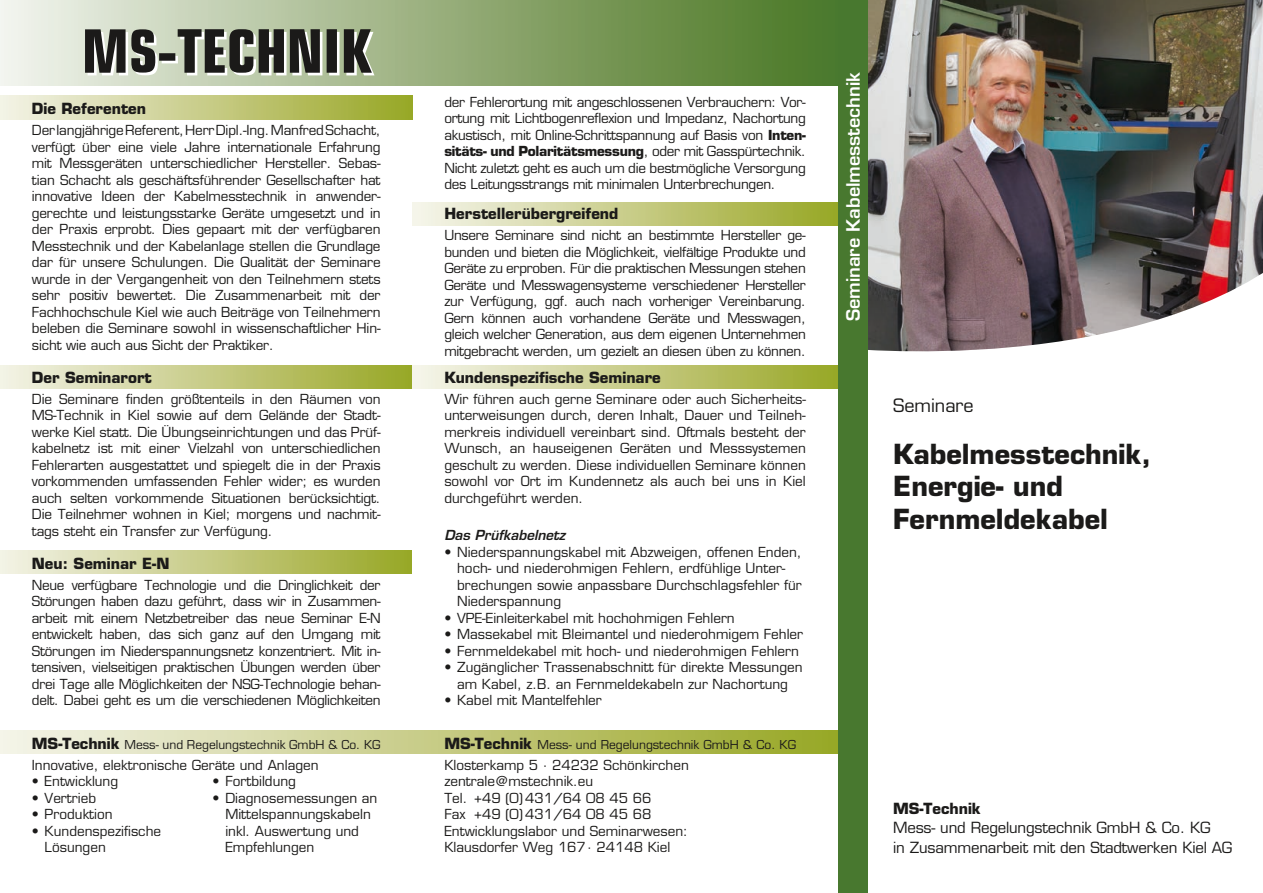
<style>
.page{position:relative;width:1263px;height:893px;background:#fff}
.page>*{position:absolute;margin:0;border:0;box-sizing:border-box;transform-origin:0 0}
.t1{font:700 27px/32.4px "Eurostile";color:#1b1a19}
.t2{font:600 18px "Eurostile";color:#fff}
.t3{font:18px "Eurostile";color:#1b1a19}
.t4{font:700 15px "Eurostile";color:#1b1a19}
.t5{font:15px/19.5px "Eurostile";letter-spacing:-.01em;color:#1b1a19}
.t6{font:13.5px/16.5px "Eurostile";color:#1b1a19;text-align:justify}
.t7{font:italic 600 13.5px "Eurostile";color:#1b1a19}
.t8{font:12px "Eurostile";color:#1b1a19}
.s1{font-weight:700;font-size:15px}
.s2{font-weight:700}
</style>
<div class="page">
<div style="left:0;top:366px;width:412px;height:23px;background:linear-gradient(to right,#f5f3e9,#99a726)"></div>
<div style="left:0;top:0;width:838px;height:85px;background:linear-gradient(to right,#f1f2ea,#48741f)"></div>
<img style="left:867px;top:0;width:396px;height:241px">
<svg style="left:837px;top:241px;width:426px;height:140px"></svg>
<div style="left:838px;top:0;width:29px;height:893px;background:#48782f"></div>
<div style="left:0;top:96px;width:412px;height:23px;background:linear-gradient(to right,#f5f3e9,#99a726)"></div>
<div style="left:412px;top:202px;width:426px;height:23px;background:linear-gradient(to right,#f7f5ef,#99a626)"></div>
<svg style="left:85px;top:29px;width:289px;height:46px;background:#6c6f67"></svg>
<div style="left:0;top:550px;width:411px;height:24px;background:linear-gradient(to right,#f4f2e8,#99a626)"></div>
<div style="left:412px;top:366px;width:426px;height:23px;background:linear-gradient(to right,#f7f5ef,#99a626)"></div>
<div style="left:0;top:731px;width:838px;height:23px;background:linear-gradient(to right,#f6f4eb,#99a625)"></div>
<p class="t4" style="left:32px;top:99px;width:116px">Die Referenten</p>
<p class="t6" style="left:32px;top:122px;width:350px">Der langjährige Referent, Herr Dipl.-Ing. Manfred Schacht, verfügt über eine viele Jahre internationale Erfahrung mit Messgeräten unterschiedlicher Hersteller. Sebas&shy;tian Schacht als geschäftsführender Gesellschafter hat innovative Ideen der Kabelmesstechnik in anwender&shy;gerechte und leistungsstarke Geräte umgesetzt und in der Praxis erprobt. Dies gepaart mit der verfügbaren Messtechnik und der Kabelanlage stellen die Grundlage dar für unsere Schulungen. Die Qualität der Seminare wurde in der Vergangenheit von den Teilnehmern stets sehr positiv bewertet. Die Zusammenarbeit mit der Fachhochschule Kiel wie auch Beiträge von Teilnehmern beleben die Seminare sowohl in wissenschaftlicher Hin&shy;sicht wie auch aus Sicht der Praktiker.</p>
<p class="t4" style="left:32px;top:368px;width:121px">Der Seminarort</p>
<p class="t6" style="left:32px;top:390px;width:350px">Die Seminare finden größtenteils in den Räumen von MS-Technik in Kiel sowie auf dem Gelände der Stadt&shy;werke Kiel statt. Die Übungseinrichtungen und das Prüf&shy;kabelnetz ist mit einer Vielzahl von unterschiedlichen Fehlerarten ausgestattet und spiegelt die in der Praxis vorkommenden umfassenden Fehler wider; es wurden auch selten vorkommende Situationen berücksichtigt.<br>Die Teilnehmer wohnen in Kiel; morgens und nachmit&shy;tags steht ein Transfer zur Verfügung.</p>
<p class="t4" style="left:32px;top:554px;width:139px">Neu: Seminar E-N</p>
<p class="t6" style="left:32px;top:576px;width:350px">Neue verfügbare Technologie und die Dringlichkeit der Störungen haben dazu geführt, dass wir in Zusammen&shy;arbeit mit einem Netzbetreiber das neue Seminar E-N entwickelt haben, das sich ganz auf den Umgang mit Störungen im Niederspannungsnetz konzentriert. Mit in&shy;tensiven, vielseitigen praktischen Übungen werden über drei Tage alle Möglichkeiten der NSG-Technologie behan&shy;delt. Dabei geht es um die verschiedenen Möglichkeiten</p>
<p class="t8" style="left:32px;top:737px;width:350px"><span class="s1">MS-Technik</span> Mess- und Regelungstechnik GmbH &amp; Co. KG</p>
<p class="t6" style="left:32px;top:757px;width:288px">Innovative, elektronische Geräte und Anlagen</p>
<p class="t6" style="left:32px;top:773px;width:88px">• Entwicklung</p>
<p class="t6" style="left:32px;top:790px;width:66px">• Vertrieb</p>
<p class="t6" style="left:32px;top:806px;width:82px">• Produktion</p>
<p class="t6" style="left:45px;top:823px;width:118px;text-indent:-13px">• Kundenspezifische<br>Lösungen</p>
<p class="t6" style="left:213px;top:773px;width:85px">• Fortbildung</p>
<p class="t6" style="left:225px;top:790px;width:154px;text-align:left;text-indent:-13px">• Diagnosemessungen an<br>Mittelspannungskabeln inkl. Auswertung und<br>Empfehlungen</p>
<p class="t6" style="left:444px;top:94px;width:363px">der Fehlerortung mit angeschlossenen Verbrauchern: Vor&shy;ortung mit Lichtbogenreflexion und Impedanz, Nachortung akustisch, mit Online-Schrittspannung auf Basis von <span class="s2">Inten&shy;sitäts- und Polaritätsmessung</span>, oder mit Gasspürtechnik.<br>Nicht zuletzt geht es auch um die bestmögliche Versorgung des Leitungsstrangs mit minimalen Unterbrechungen.</p>
<p class="t4" style="left:444px;top:205px;width:176px">Herstellerübergreifend</p>
<p class="t6" style="left:444px;top:227px;width:363px">Unsere Seminare sind nicht an bestimmte Hersteller ge&shy;bunden und bieten die Möglichkeit, vielfältige Produkte und Geräte zu erproben. Für die praktischen Messungen stehen Geräte und Messwagensysteme verschiedener Hersteller zur Verfügung, ggf. auch nach vorheriger Vereinbarung.<br>Gern können auch vorhandene Geräte und Messwagen, gleich welcher Generation, aus dem eigenen Unternehmen mitgebracht werden, um gezielt an diesen üben zu können.</p>
<p class="t4" style="left:444px;top:368px;width:218px">Kundenspezifische Seminare</p>
<p class="t6" style="left:444px;top:391px;width:363px">Wir führen auch gerne Seminare oder auch Sicherheits&shy;unterweisungen durch, deren Inhalt, Dauer und Teilneh&shy;merkreis individuell vereinbart sind. Oftmals besteht der Wunsch, an hauseigenen Geräten und Messsystemen geschult zu werden. Diese individuellen Seminare können sowohl vor Ort im Kundennetz als auch bei uns in Kiel durchgeführt werden.</p>
<p class="t7" style="left:444px;top:527px;width:122px">Das Prüfkabelnetz</p>
<p class="t6" style="left:457px;top:544px;width:346px;text-align:left;text-indent:-13px">• Niederspannungskabel mit Abzweigen, offenen Enden, hoch- und niederohmigen Fehlern, erdfühlige Unter&shy;brechungen sowie anpassbare Durchschlagsfehler für Niederspannung</p>
<p class="t6" style="left:444px;top:610px;width:292px">• VPE-Einleiterkabel mit hochohmigen Fehlern</p>
<p class="t6" style="left:444px;top:626px;width:360px">• Massekabel mit Bleimantel und niederohmigem Fehler</p>
<p class="t6" style="left:444px;top:643px;width:356px">• Fernmeldekabel mit hoch- und niederohmigen Fehlern</p>
<p class="t6" style="left:444px;top:659px;width:360px;text-align:center">• Zugänglicher Trassenabschnitt für direkte Messungen am Kabel, z.B. an Fernmeldekabeln zur Nachortung</p>
<p class="t6" style="left:444px;top:692px;width:159px">• Kabel mit Mantelfehler</p>
<p class="t8" style="left:444px;top:737px;width:353px"><span class="s1">MS-Technik</span> Mess- und Regelungstechnik GmbH &amp; Co. KG</p>
<p class="t6" style="left:444px;top:757px;width:246px;text-align:left">Klosterkamp 5 · 24232 Schönkirchen zentrale@mstechnik.eu<br>Tel. +49 (0)431/64 08 45 66<br>Fax +49 (0)431/64 08 45 68<br>Entwicklungslabor und Seminarwesen:<br>Klausdorfer Weg 167 · 24148 Kiel</p>
<h2 class="t2" style="left:842px;top:321px;width:251px;rotate:-90deg">Seminare Kabelmesstechnik</h2>
<h2 class="t3" style="left:893px;top:394px;width:82px">Seminare</h2>
<h1 class="t1" style="left:893px;top:437px;width:260px">Kabelmesstechnik,<br>Energie- und<br>Fernmeldekabel</h1>
<p class="t4" style="left:893px;top:799px;width:89px">MS-Technik</p>
<p class="t5" style="left:893px;top:818px;width:341px">Mess- und Regelungstechnik GmbH &amp; Co. KG<br>in Zusammenarbeit mit den Stadtwerken Kiel AG</p>
</div>
